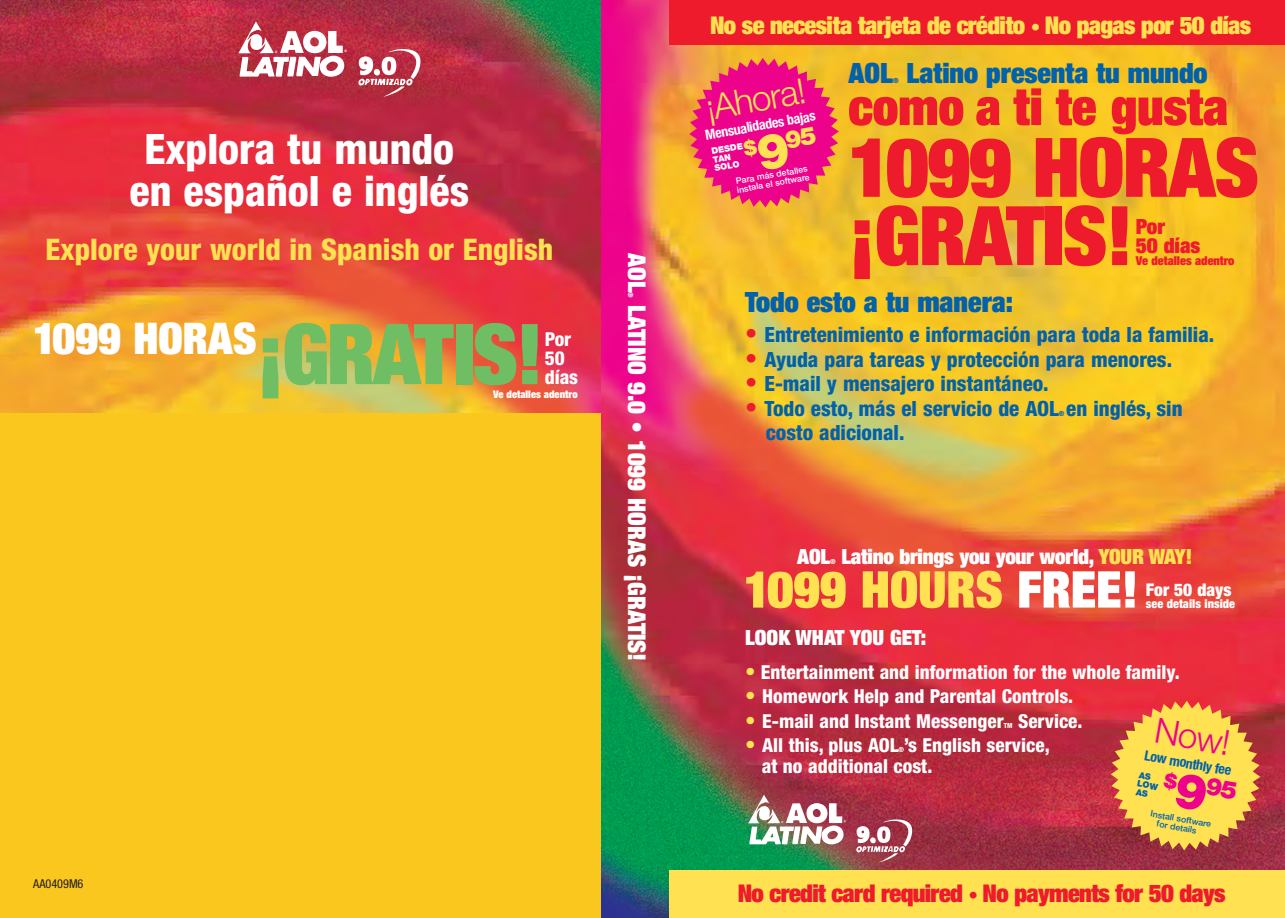
<style>
.page{position:relative;width:1285px;height:918px;background:#fff}
.page>*{position:absolute;margin:0;border:0;box-sizing:border-box;transform-origin:0 0}
.t1{font:900 expanded 82.25px/68.2px "Helvetica Neue";letter-spacing:-.015em;color:#ee1b2c}
.t2{font:900 expanded 50.75px "Helvetica Neue";color:#ee1b2c}
.t3{font:900 expanded 50.75px "Helvetica Neue";color:#ffe152}
.t4{font:900 expanded 43.75px "Helvetica Neue";color:#fff}
.t5{font:800 condensed 42px/42px "Helvetica Neue";color:#fff;text-align:center}
.t6{font:300 35px "Helvetica Neue";color:#ffe152}
.t7{font:300 35px "Helvetica Neue";color:#ed028c}
.t8{font:800 condensed 29.75px "Helvetica Neue";color:#ffe152}
.t9{font:900 expanded 28px "Helvetica Neue";color:#0161aa}
.t10{font:900 expanded 24.5px "Helvetica Neue";letter-spacing:-.025em;color:#ffe152}
.t11{font:900 expanded 24.5px "Helvetica Neue";letter-spacing:-.025em;color:#ee1b2c}
.t12{font:900 expanded 24.5px "Helvetica Neue";color:#fff}
.t13{font:800 condensed 21px "Helvetica Neue";color:#0161aa}
.t14{font:900 expanded 21px "Helvetica Neue";letter-spacing:-.01em;color:#fff}
.t15{font:900 expanded 21px/19.2px "Helvetica Neue";color:#ee1b2c}
.t16{font:800 condensed 19.25px/19.2px "Helvetica Neue";color:#fff}
.t17{font:900 condensed 17.5px "Helvetica Neue";color:#fff}
.t18{font:700 condensed 14px "Helvetica Neue";color:#fff}
.t19{font:700 condensed 14px "Helvetica Neue";color:#0161aa}
.t20{font:900 expanded 12.25px "Helvetica Neue";color:#ee1b2c}
.t21{font:900 condensed 12.25px "Helvetica Neue";color:#fff}
.t22{font:condensed 12.25px "Helvetica Neue";color:#231f20}
.t23{font:900 expanded 10.5px "Helvetica Neue";color:#fff}
.t24{font:500 8.75px/8.8px "Helvetica Neue";color:#fff}
.t25{font:500 8.75px/8.8px "Helvetica Neue";color:#0161aa}
.t26{font:900 8.75px/8.8px "Helvetica Neue";color:#fff}
.t27{font:900 8.75px/8.8px "Helvetica Neue";color:#0161aa}
.t28{font:800 condensed 7px "Helvetica Neue";color:#fff}
.t29{font:900 expanded 7px "Helvetica Neue";color:#fff}
.t30{font:900 expanded 7px "Helvetica Neue";color:#0161aa}
.t31{font:800 condensed 7px "Helvetica Neue";color:#0161aa}
.s1{font-size:84px;color:#6fbe64}
.s2{font-stretch:condensed;font-size:19.25px}
.s3{font-size:24.5px;color:#ee1b2c}
.s4{color:#ffe152}
.s5{color:#fff}
.s6{font-size:21px;color:#ffe152}
</style>
<div class="page">
<img style="left:0;top:0;width:601px;height:413px">
<div style="left:0;top:413px;width:619px;height:505px;background:#fac71f"></div>
<img style="left:601px;top:0;width:684px;height:918px">
<img style="left:748px;top:794px;width:98px;height:50px">
<svg style="left:856px;top:819px;width:56px;height:43px"></svg>
<div style="left:669px;top:0;width:616px;height:45px;background:#ee1b2c"></div>
<div style="left:669px;top:869px;width:616px;height:49px;background:#ffe152"></div>
<svg style="left:238px;top:21px;width:109px;height:56px"></svg>
<svg style="left:358px;top:49px;width:63px;height:48px"></svg>
<svg style="left:689px;top:58px;width:150px;height:149px;background:#ee3671"></svg>
<svg style="left:1111px;top:700px;width:149px;height:150px;background:#e9ac4c"></svg>
<p class="t5" style="left:130px;top:132px;width:341px">Explora tu mundo en español e inglés</p>
<p class="t8" style="left:46px;top:239px;width:509px">Explore your world in Spanish or English</p>
<p class="t4" style="left:33px;top:323px;width:512px">1099 HORAS<span class="s1">¡GRATIS!</span></p>
<p class="t16" style="left:545px;top:331px;width:35px">Por<br>50 días</p>
<p class="t23" style="left:493px;top:391px;width:86px">Ve detalles adentro</p>
<p class="t12" style="left:646px;top:253px;width:41px;rotate:90deg">AOL</p>
<p class="t29" style="left:633px;top:292px;width:7px;rotate:90deg">®</p>
<p class="t12" style="left:646px;top:305px;width:358px;rotate:90deg">LATINO 9.0 • 1099 HORAS ¡GRATIS!</p>
<p class="t22" style="left:33px;top:879px;width:52px">AA0409M6</p>
<p class="t10" style="left:710px;top:16px;width:542px">No se necesita tarjeta de crédito <span class="s2">•</span> No pagas por 50 días</p>
<p class="t9" style="left:848px;top:63px;width:46px">AOL</p>
<p class="t9" style="left:906px;top:63px;width:302px">Latino presenta tu mundo</p>
<p class="t2" style="left:848px;top:89px;width:381px">como a ti te gusta</p>
<p class="t1" style="left:848px;top:140px;width:412px">1099 HORAS ¡GRATIS!</p>
<p class="t9" style="left:745px;top:292px;width:269px">Todo esto a tu manera:</p>
<p class="t13" style="left:745px;top:327px;width:471px"><span class="s3">•</span> Entretenimiento e información para toda la familia.</p>
<p class="t13" style="left:745px;top:351px;width:428px"><span class="s3">•</span> Ayuda para tareas y protección para menores.</p>
<p class="t13" style="left:745px;top:376px;width:305px"><span class="s3">•</span> E-mail y mensajero instantáneo.</p>
<p class="t13" style="left:745px;top:400px;width:439px"><span class="s3">•</span> Todo esto, más el servicio de AOL en inglés, sin</p>
<p class="t30" style="left:893px;top:78px;width:7px">®</p>
<p class="t6" style="left:704px;top:95px;width:102px;rotate:-10deg">¡Ahora!</p>
<p class="t18" style="left:704px;top:130px;width:113px;rotate:-10deg">Mensualidades bajas</p>
<p class="t24" style="left:735px;top:178px;width:75px;rotate:-10deg">Para más detalles instala el software</p>
<p class="t26" style="left:711px;top:148px;width:33px;rotate:-10deg">DESDE<br>TAN<br>SOLO</p>
<p class="t15" style="left:1136px;top:218px;width:66px">Por<br>50 días</p>
<p class="t20" style="left:1136px;top:257px;width:100px">Ve detalles adentro</p>
<p class="t31" style="left:1059px;top:410px;width:7px">®</p>
<p class="t13" style="left:766px;top:425px;width:140px">costo adicional.</p>
<p class="t14" style="left:797px;top:549px;width:34px">AOL</p>
<p class="t29" style="left:830px;top:559px;width:7px">®</p>
<p class="t14" style="left:841px;top:549px;width:353px">Latino brings you your world, <span class="s4">YOUR WAY!</span></p>
<p class="t3" style="left:744px;top:571px;width:396px">1099 HOURS <span class="s5">FREE!</span></p>
<p class="t14" style="left:745px;top:630px;width:183px">LOOK WHAT YOU GET:</p>
<p class="t16" style="left:745px;top:664px;width:436px"><span class="s6">•</span> Entertainment and information for the whole family.</p>
<p class="t16" style="left:745px;top:688px;width:330px"><span class="s6">•</span> Homework Help and Parental Controls.</p>
<p class="t16" style="left:745px;top:713px;width:260px"><span class="s6">•</span> E-mail and Instant Messenger</p>
<p class="t28" style="left:1004px;top:722px;width:10px">TM</p>
<p class="t16" style="left:1018px;top:713px;width:66px">Service.</p>
<p class="t16" style="left:745px;top:737px;width:306px"><span class="s6">•</span> All this, plus AOL ’s English service,</p>
<p class="t17" style="left:1146px;top:583px;width:87px">For 50 days</p>
<p class="t21" style="left:1146px;top:599px;width:91px">see details inside</p>
<p class="t7" style="left:1157px;top:717px;width:77px;rotate:10deg">Now!</p>
<p class="t28" style="left:899px;top:747px;width:7px">®</p>
<p class="t16" style="left:762px;top:758px;width:172px">at no additional cost.</p>
<p class="t19" style="left:1145px;top:750px;width:89px;rotate:10deg">Low monthly fee</p>
<p class="t25" style="left:1159px;top:811px;width:55px;text-indent:-8px;rotate:10deg">Install software for details</p>
<p class="t27" style="left:1139px;top:771px;width:22px;rotate:10deg">AS<br>LOW<br>AS</p>
<p class="t11" style="left:738px;top:884px;width:489px">No credit card required <span class="s2">•</span> No payments for 50 days</p>
</div>
